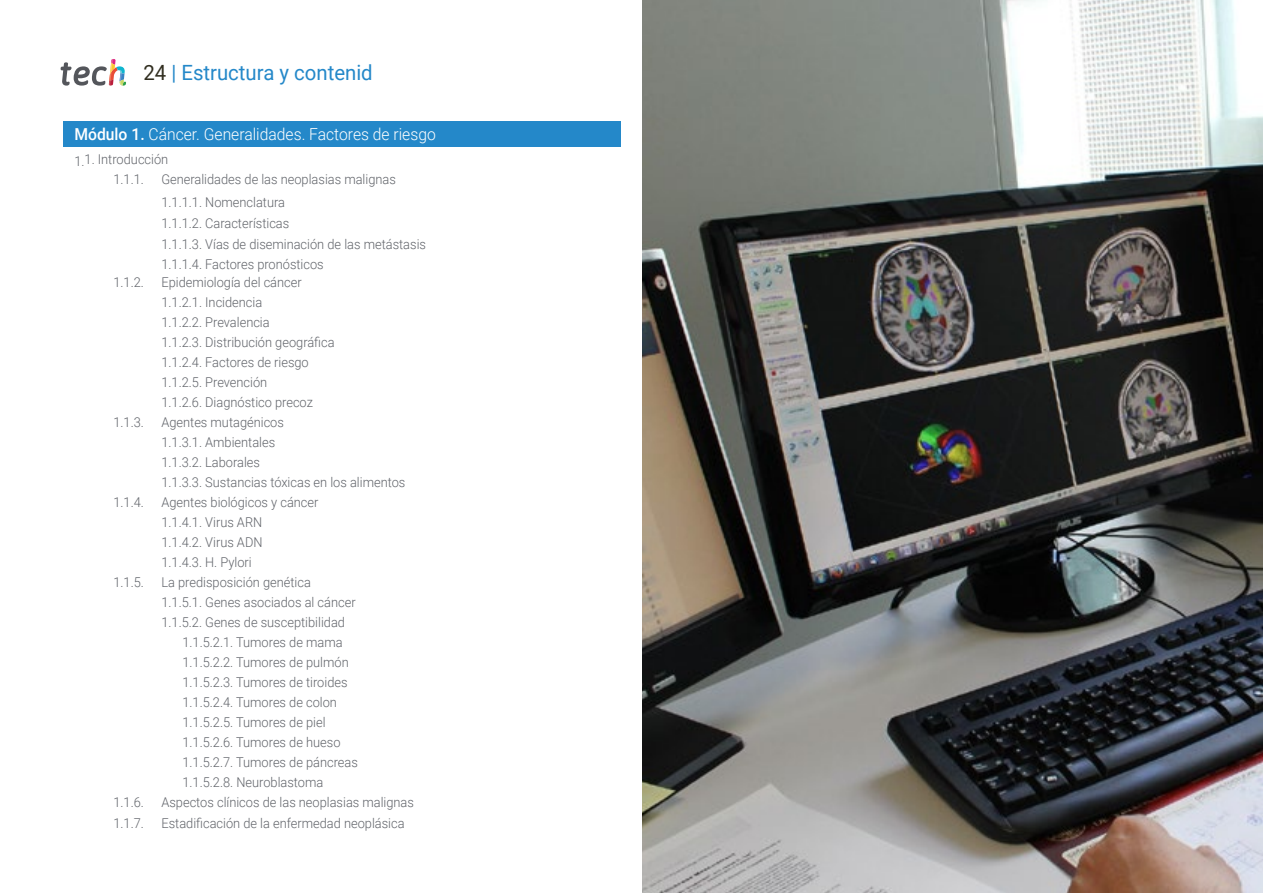
<style>
.page{position:relative;width:1263px;height:893px;background:#fff}
.page>*{position:absolute;margin:0;border:0;box-sizing:border-box;transform-origin:0 0}
.t1{font:21px "Roboto";color:#2488c9}
.t2{font:300 16.5px "Roboto";color:#fff;scale:.95 1}
.t3{font:300 13.5px/20px "Roboto";color:#61646a;scale:.95 1}
.s1{color:#312e20}
.s2{font-weight:500}
</style>
<div class="page">
<img style="left:642px;top:0;width:621px;height:893px">
<div style="left:63px;top:121px;width:558px;height:25px;background:#2488c9"></div>
<svg style="left:61px;top:59px;width:65px;height:27px"></svg>
<h1 class="t1" style="left:144px;top:57px;width:231px"><span class="s1">24</span> | Estructura y contenid</h1>
<p class="t2" style="left:74px;top:123px;width:382px"><span class="s2">Módulo 1.</span> Cáncer. Generalidades. Factores de riesgo</p>
<p class="t3" style="left:113px;top:149px;width:59px;text-indent:-39px">1.1. Introducción<br>1.1.1.</p>
<p class="t3" style="left:161px;top:167px;width:248px;line-height:23px">Generalidades de las neoplasias malignas<br>1.1.1.1. Nomenclatura</p>
<p class="t3" style="left:161px;top:212px;width:280px;line-height:20.7px">1.1.1.2. Características<br>1.1.1.3. Vías de diseminación de las metástasis<br>1.1.1.4. Factores pronósticos</p>
<p class="t3" style="left:113px;top:272px;width:34px">1.1.2.</p>
<p class="t3" style="left:161px;top:272px;width:184px">Epidemiología del cáncer<br>1.1.2.1. Incidencia<br>1.1.2.2. Prevalencia<br>1.1.2.3. Distribución geográfica<br>1.1.2.4. Factores de riesgo<br>1.1.2.5. Prevención<br>1.1.2.6. Diagnóstico precoz</p>
<p class="t3" style="left:113px;top:412px;width:34px">1.1.3.</p>
<p class="t3" style="left:161px;top:412px;width:258px">Agentes mutagénicos<br>1.1.3.1. Ambientales<br>1.1.3.2. Laborales<br>1.1.3.3. Sustancias tóxicas en los alimentos</p>
<p class="t3" style="left:113px;top:492px;width:34px">1.1.4.</p>
<p class="t3" style="left:161px;top:492px;width:167px">Agentes biológicos y cáncer<br>1.1.4.1. Virus ARN<br>1.1.4.2. Virus ADN<br>1.1.4.3. H. Pylori</p>
<p class="t3" style="left:113px;top:572px;width:34px">1.1.5.</p>
<p class="t3" style="left:161px;top:572px;width:159px">La predisposición genética</p>
<p class="t3" style="left:161px;top:592px;width:206px">1.1.5.1. Genes asociados al cáncer</p>
<p class="t3" style="left:161px;top:612px;width:195px">1.1.5.2. Genes de susceptibilidad</p>
<p class="t3" style="left:182px;top:632px;width:170px">1.1.5.2.1. Tumores de mama</p>
<p class="t3" style="left:182px;top:652px;width:177px">1.1.5.2.2. Tumores de pulmón</p>
<p class="t3" style="left:182px;top:672px;width:175px">1.1.5.2.3. Tumores de tiroides</p>
<p class="t3" style="left:182px;top:692px;width:164px">1.1.5.2.4. Tumores de colon</p>
<p class="t3" style="left:182px;top:712px;width:152px">1.1.5.2.5. Tumores de piel</p>
<p class="t3" style="left:182px;top:732px;width:168px">1.1.5.2.6. Tumores de hueso</p>
<p class="t3" style="left:182px;top:752px;width:186px">1.1.5.2.7. Tumores de páncreas</p>
<p class="t3" style="left:182px;top:772px;width:150px">1.1.5.2.8. Neuroblastoma</p>
<p class="t3" style="left:113px;top:792px;width:34px">1.1.6.</p>
<p class="t3" style="left:161px;top:792px;width:267px">Aspectos clínicos de las neoplasias malignas</p>
<p class="t3" style="left:113px;top:813px;width:34px">1.1.7.</p>
<p class="t3" style="left:161px;top:813px;width:258px">Estadificación de la enfermedad neoplásica</p>
</div>
